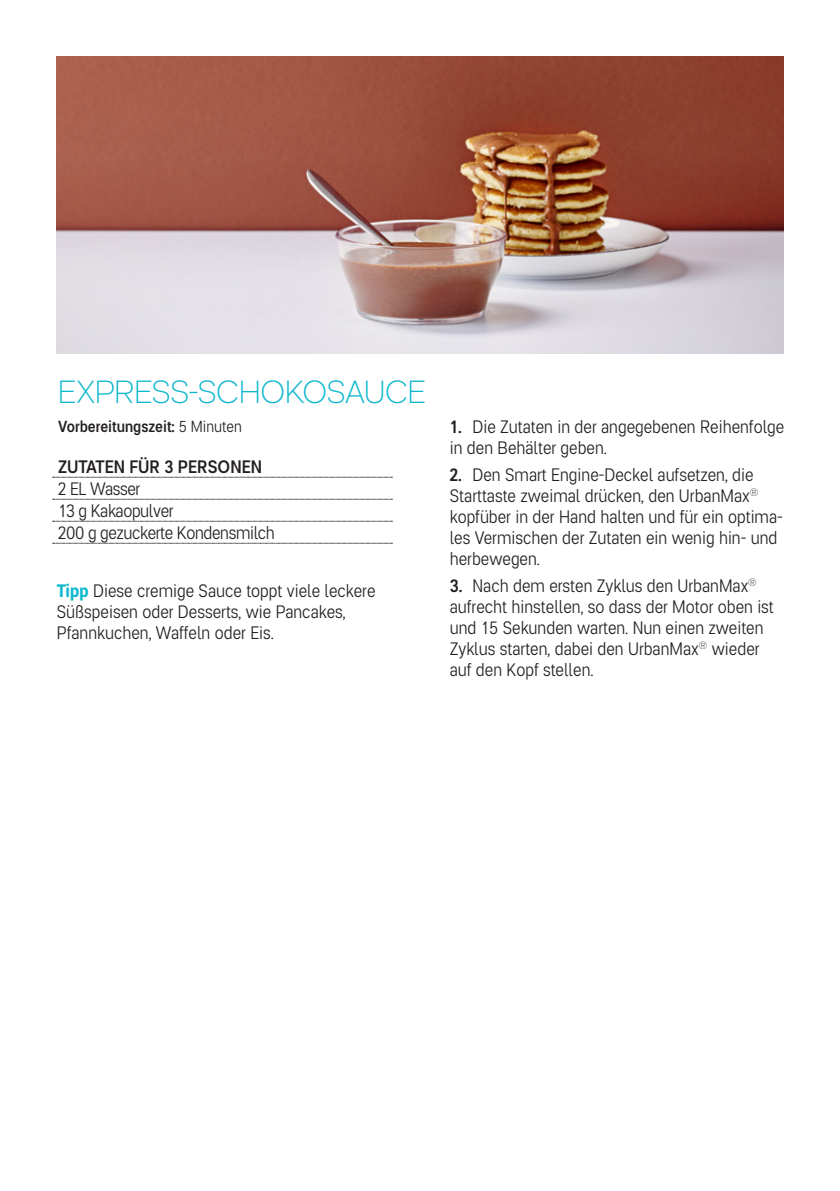
<style>
.page{position:relative;width:840px;height:1191px;background:#fff}
.page>*{position:absolute;margin:0;border:0;box-sizing:border-box;transform-origin:0 0}
.t1{font:100 32px "Tupper PRO";letter-spacing:-.01em;color:#0cb8cc}
.t2{font:300 18px/21px "Tupper PRONARROW";color:#231f20}
.t3{font:300 18px/22px "Tupper PRONARROW";letter-spacing:-.02em;color:#231f20}
.t4{font:500 18px "Tupper PRONARROW";color:#231f20}
.t5{font:500 16px "Tupper PRONARROW";color:#231f20}
.s1{font-weight:300}
.s2{font-weight:700;color:#0cb8cc}
.s3{font-weight:500}
</style>
<div class="page">
<svg style="left:53px;top:477px;width:339px;height:1px"></svg>
<svg style="left:53px;top:499px;width:339px;height:1px"></svg>
<svg style="left:53px;top:521px;width:339px;height:1px"></svg>
<svg style="left:53px;top:543px;width:339px;height:1px"></svg>
<img style="left:57px;top:57px;width:725px;height:296px">
<h1 class="t1" style="left:58px;top:373px;width:369px">EXPRESS-SCHOKOSAUCE</h1>
<p class="t5" style="left:58px;top:416px;width:185px">Vorbereitungszeit: <span class="s1">5 Minuten</span></p>
<p class="t4" style="left:58px;top:454px;width:205px">ZUTATEN FÜR 3 PERSONEN</p>
<p class="t3" style="left:58px;top:477px;width:218px">2 EL Wasser<br>13 g Kakaopulver<br>200 g gezuckerte Kondensmilch</p>
<p class="t2" style="left:57px;top:579px;width:320px"><span class="s2">Tipp</span> Diese cremige Sauce toppt viele leckere<br>Süßspeisen oder Desserts, wie Pancakes,<br>Pfannkuchen, Waffeln oder Eis.</p>
<p class="t2" style="left:449px;top:416px;width:336px"><span class="s3">1.</span> Die Zutaten in der angegebenen Reihenfolge in den Behälter geben.</p>
<p class="t2" style="left:449px;top:463px;width:334px"><span class="s3">2.</span> Den Smart Engine-Deckel aufsetzen, die Starttaste zweimal drücken, den UrbanMax<sup>® </sup>kopfüber in der Hand halten und für ein optima&shy;les Vermischen der Zutaten ein wenig hin- und herbewegen.</p>
<p class="t2" style="left:449px;top:574px;width:325px"><span class="s3">3.</span> Nach dem ersten Zyklus den UrbanMax<sup>® </sup>aufrecht hinstellen, so dass der Motor oben ist und 15 Sekunden warten. Nun einen zweiten Zyklus starten, dabei den UrbanMax<sup>®</sup> wieder auf den Kopf stellen.</p>
</div>
